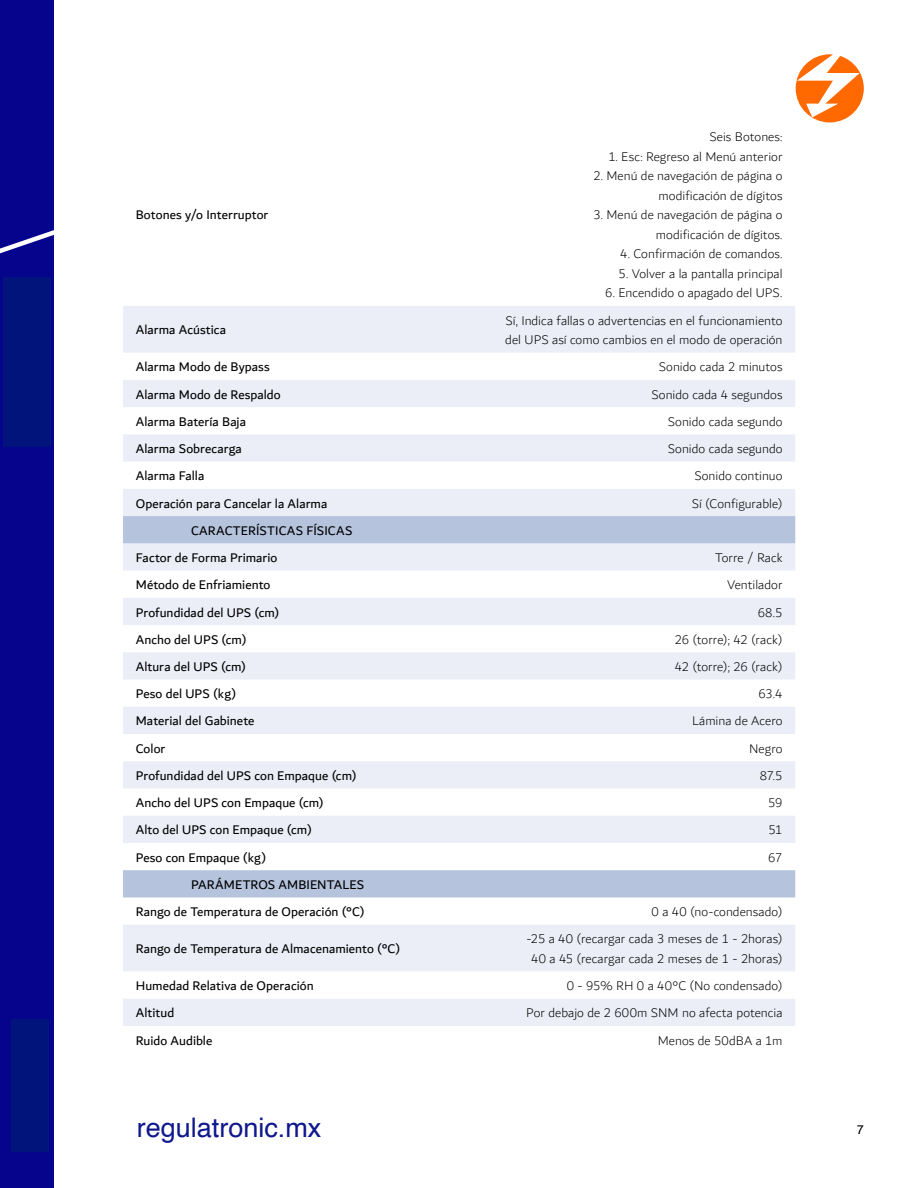
<style>
.page{position:relative;width:918px;height:1188px;background:#fff}
.page>*{position:absolute;margin:0;border:0;box-sizing:border-box;transform-origin:0 0}
.t1{font:27px "Helvetica";color:#0f178d}
.t2{font:300 13.5px/19.5px "Dubai";letter-spacing:.005em;color:#000;text-align:right}
.t3{font:13.5px/27.3px "Dubai";letter-spacing:.005em;color:#000}
</style>
<div class="page">
<div style="left:0;top:0;width:54px;height:1188px;background:#06038d"></div>
<svg style="left:0;top:230px;width:54px;height:24px"></svg>
<svg style="left:796px;top:54px;width:68px;height:68px"></svg>
<svg style="left:123px;top:306px;width:672px;height:720px;fill:#ebeef6"></svg>
<svg style="left:123px;top:516px;width:672px;height:381px"></svg>
<div style="left:11px;top:1020px;width:37px;height:131px;background:#01147b"></div>
<div style="left:3px;top:277px;width:48px;height:170px;background:#01147b"></div>
<p class="t3" style="left:136px;top:201px;width:134px">Botones y/o Interruptor</p>
<p class="t2" style="left:709px;top:128px;width:75px">Seis Botones:</p>
<p class="t2" style="left:608px;top:147px;width:176px">1. Esc: Regreso al Menú anterior</p>
<p class="t2" style="left:593px;top:167px;width:191px">2. Menú de navegación de página o modificación de dígitos</p>
<p class="t2" style="left:593px;top:206px;width:191px">3. Menú de navegación de página o modificación de dígitos.</p>
<p class="t2" style="left:620px;top:245px;width:164px">4. Confirmación de comandos.</p>
<p class="t2" style="left:619px;top:264px;width:165px">5. Volver a la pantalla principal</p>
<p class="t2" style="left:605px;top:284px;width:179px">6. Encendido o apagado del UPS.</p>
<p class="t3" style="left:136px;top:316px;width:92px">Alarma Acústica</p>
<p class="t2" style="left:505px;top:311px;width:279px;text-align:left">Sí, Indica fallas o advertencias en el funcionamiento del UPS así como cambios en el modo de operación</p>
<p class="t3" style="left:136px;top:353px;width:136px">Alarma Modo de Bypass</p>
<p class="t2" style="left:659px;top:358px;width:125px">Sonido cada 2 minutos</p>
<p class="t3" style="left:136px;top:380px;width:147px">Alarma Modo de Respaldo</p>
<p class="t2" style="left:651px;top:385px;width:133px">Sonido cada 4 segundos</p>
<p class="t3" style="left:136px;top:408px;width:112px">Alarma Batería Baja</p>
<p class="t2" style="left:668px;top:412px;width:116px">Sonido cada segundo</p>
<p class="t3" style="left:136px;top:435px;width:108px">Alarma Sobrecarga</p>
<p class="t2" style="left:668px;top:439px;width:116px">Sonido cada segundo</p>
<p class="t3" style="left:136px;top:462px;width:70px">Alarma Falla</p>
<p class="t2" style="left:694px;top:467px;width:90px">Sonido continuo</p>
<p class="t3" style="left:136px;top:489px;width:193px">Operación para Cancelar la Alarma</p>
<p class="t2" style="left:692px;top:494px;width:92px">Sí (Configurable)</p>
<p class="t3" style="left:136px;top:516px;width:218px;text-indent:55px">CARACTERÍSTICAS FÍSICAS<br>Factor de Forma Primario</p>
<p class="t2" style="left:715px;top:548px;width:69px">Torre / Rack</p>
<p class="t3" style="left:136px;top:571px;width:136px">Método de Enfriamiento</p>
<p class="t2" style="left:727px;top:575px;width:57px">Ventilador</p>
<p class="t3" style="left:136px;top:598px;width:145px">Profundidad del UPS (cm)</p>
<p class="t2" style="left:758px;top:603px;width:26px">68.5</p>
<p class="t3" style="left:136px;top:625px;width:112px">Ancho del UPS (cm)</p>
<p class="t2" style="left:675px;top:630px;width:109px">26 (torre); 42 (rack)</p>
<p class="t3" style="left:136px;top:653px;width:112px">Altura del UPS (cm)</p>
<p class="t2" style="left:675px;top:657px;width:109px">42 (torre); 26 (rack)</p>
<p class="t3" style="left:136px;top:680px;width:102px">Peso del UPS (kg)</p>
<p class="t2" style="left:758px;top:684px;width:26px">63.4</p>
<p class="t3" style="left:136px;top:707px;width:120px">Material del Gabinete</p>
<p class="t2" style="left:692px;top:712px;width:92px">Lámina de Acero</p>
<p class="t3" style="left:136px;top:734px;width:31px">Color</p>
<p class="t2" style="left:749px;top:739px;width:35px">Negro</p>
<p class="t3" style="left:136px;top:762px;width:222px">Profundidad del UPS con Empaque (cm)</p>
<p class="t2" style="left:760px;top:766px;width:24px">87.5</p>
<p class="t3" style="left:136px;top:789px;width:189px">Ancho del UPS con Empaque (cm)</p>
<p class="t2" style="left:768px;top:793px;width:16px">59</p>
<p class="t3" style="left:136px;top:816px;width:178px">Alto del UPS con Empaque (cm)</p>
<p class="t2" style="left:768px;top:821px;width:16px">51</p>
<p class="t3" style="left:136px;top:843px;width:132px">Peso con Empaque (kg)</p>
<p class="t2" style="left:768px;top:848px;width:16px">67</p>
<p class="t3" style="left:136px;top:871px;width:231px;text-align:right">PARÁMETROS AMBIENTALES<br>Rango de Temperatura de Operación (°C)</p>
<p class="t2" style="left:652px;top:902px;width:132px">0 a 40 (no-condensado)</p>
<p class="t3" style="left:136px;top:935px;width:266px">Rango de Temperatura de Almacenamiento (°C)</p>
<p class="t2" style="left:526px;top:930px;width:258px;text-align:center">-25 a 40 (recargar cada 3 meses de 1 - 2horas)<br>40 a 45 (recargar cada 2 meses de 1 - 2horas)</p>
<p class="t3" style="left:136px;top:972px;width:179px">Humedad Relativa de Operación</p>
<p class="t2" style="left:567px;top:976px;width:217px">0 - 95% RH 0 a 40°C (No condensado)</p>
<p class="t3" style="left:136px;top:999px;width:40px">Altitud</p>
<p class="t2" style="left:526px;top:1004px;width:258px">Por debajo de 2 600m SNM no afecta potencia</p>
<p class="t3" style="left:136px;top:1026px;width:78px">Ruido Audible</p>
<p class="t2" style="left:658px;top:1031px;width:126px">Menos de 50dBA a 1m</p>
<h1 class="t1" style="left:137px;top:1116px;width:186px">regulatronic.mx</h1>
<p class="t3" style="left:857px;top:1116px;width:9px">7</p>
</div>
